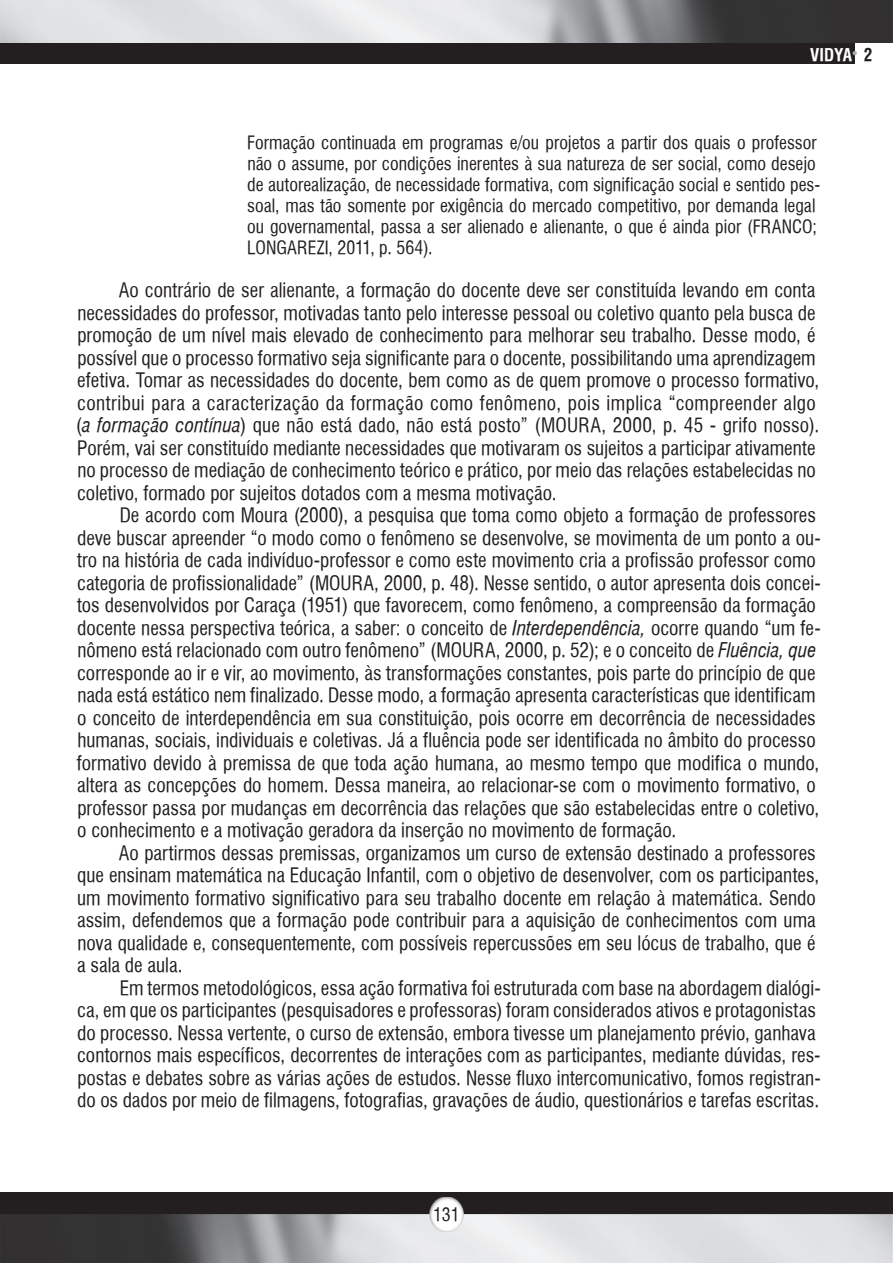
<style>
.page{position:relative;width:893px;height:1263px;background:#fff}
.page>*{position:absolute;margin:0;border:0;box-sizing:border-box;transform-origin:0 0}
.t1{font:19.5px/22.5px "Halvett Condensed";color:#231f20}
.t2{font:18px/21px "Halvett Condensed";color:#231f20}
.t3{font:700 condensed 17.25px "Halvett";color:#fff}
.s1{color:#231f20}
.s2{font-family:"Halvett";font-style:italic;font-stretch:condensed}
</style>
<div class="page">
<div style="left:0;top:0;width:855px;height:64px;background:#231f20"></div>
<img style="left:0;top:0;width:893px;height:43px">
<svg style="left:853px;top:51px;width:4px;height:4px"></svg>
<div style="left:0;top:1193px;width:893px;height:70px;background:#231f20"></div>
<img style="left:0;top:1214px;width:893px;height:49px">
<img style="left:429px;top:1197px;width:34px;height:34px">
<p class="t3" style="left:810px;top:45px;width:64px">VIDYA <span class="s1">2</span></p>
<p class="t2" style="left:247px;top:132px;width:575px">Formaç ã o continuada em programas e/ou projetos a partir dos quais o professor nã o o assume, por condiç õ es inerentes à sua natureza de ser social, como desejo de autorealizaç ã o, de necessidade formativa, com significaç ã o social e sentido pes&shy;soal, mas tã o somente por exigê ncia do mercado competitivo, por demanda legal ou governamental, passa a ser alienado e alienante, o que é ainda pior (FRANCO; LONGAREZI, 2011, p. 564).</p>
<p class="t1" style="left:76px;top:279px;width:745px;text-indent:43px">Ao contrário de ser alienante, a formação do docente deve ser constituída levando em conta necessidades do professor, motivadas tanto pelo interesse pessoal ou coletivo quanto pela busca de promoção de um nível mais elevado de conhecimento para melhorar seu trabalho. Desse modo, é possível que o processo formativo seja significante para o docente, possibilitando uma aprendizagem efetiva. Tomar as necessidades do docente, bem como as de quem promove o processo formativo, contribui para a caracterização da formação como fenômeno, pois implica “compreender algo (<span class="s2">a formação contí nua</span>) que não está dado, não está posto” (MOURA, 2000, p. 45 - grifo nosso).<br>Porém, vai ser constituído mediante necessidades que motivaram os sujeitos a participar ativamente no processo de mediação de conhecimento teórico e prático, por meio das relações estabelecidas no coletivo, formado por sujeitos dotados com a mesma motivação.</p>
<p class="t1" style="left:77px;top:504px;width:745px;text-indent:43px">De acordo com Moura (2000), a pesquisa que toma como objeto a formação de professores deve buscar apreender “o modo como o fenômeno se desenvolve, se movimenta de um ponto a ou&shy;tro na história de cada indiví duo-professor e como este movimento cria a profissão professor como categoria de profissionalidade” (MOURA, 2000, p. 48). Nesse sentido, o autor apresenta dois concei&shy;tos desenvolvidos por Caraça (1951) que favorecem, como fenômeno, a compreensão da formação docente nessa perspectiva teórica, a saber: o conceito de <span class="s2">Interdependência,</span> ocorre quando “um fe&shy;nômeno está relacionado com outro fenômeno” (MOURA, 2000, p. 52); e o conceito de <span class="s2">Fluê ncia, que </span>corresponde ao ir e vir, ao movimento, às transformações constantes, pois parte do princípio de que nada está estático nem finalizado. Desse modo, a formação apresenta características que identificam o conceito de interdependência em sua constituição, pois ocorre em decorrência de necessidades humanas, sociais, individuais e coletivas. Já a fluência pode ser identificada no âmbito do processo formativo devido à premissa de que toda ação humana, ao mesmo tempo que modifica o mundo, altera as concepções do homem. Dessa maneira, ao relacionar-se com o movimento formativo, o professor passa por mudanças em decorrência das relações que são estabelecidas entre o coletivo, o conhecimento e a motivação geradora da inserção no movimento de formação.</p>
<p class="t1" style="left:77px;top:841px;width:744px;text-indent:42px">Ao partirmos dessas premissas, organizamos um curso de extensão destinado a professores que ensinam matemática na Educação Infantil, com o objetivo de desenvolver, com os participantes, um movimento formativo significativo para seu trabalho docente em relação à matemática. Sendo assim, defendemos que a formação pode contribuir para a aquisição de conhecimentos com uma nova qualidade e, consequentemente, com possíveis repercussões em seu lócus de trabalho, que é a sala de aula.</p>
<p class="t1" style="left:77px;top:976px;width:745px;text-indent:43px">Em termos metodológicos, essa ação formativa foi estruturada com base na abordagem dialógi&shy;ca, em que os participantes (pesquisadores e professoras) foram considerados ativos e protagonistas do processo. Nessa vertente, o curso de extensão, embora tivesse um planejamento prévio, ganhava contornos mais específicos, decorrentes de interações com as participantes, mediante dúvidas, res&shy;postas e debates sobre as várias ações de estudos. Nesse fluxo intercomunicativo, fomos registran&shy;do os dados por meio de filmagens, fotografias, gravações de áudio, questionários e tarefas escritas.</p>
<p class="t2" style="left:433px;top:1204px;width:28px">131</p>
</div>
